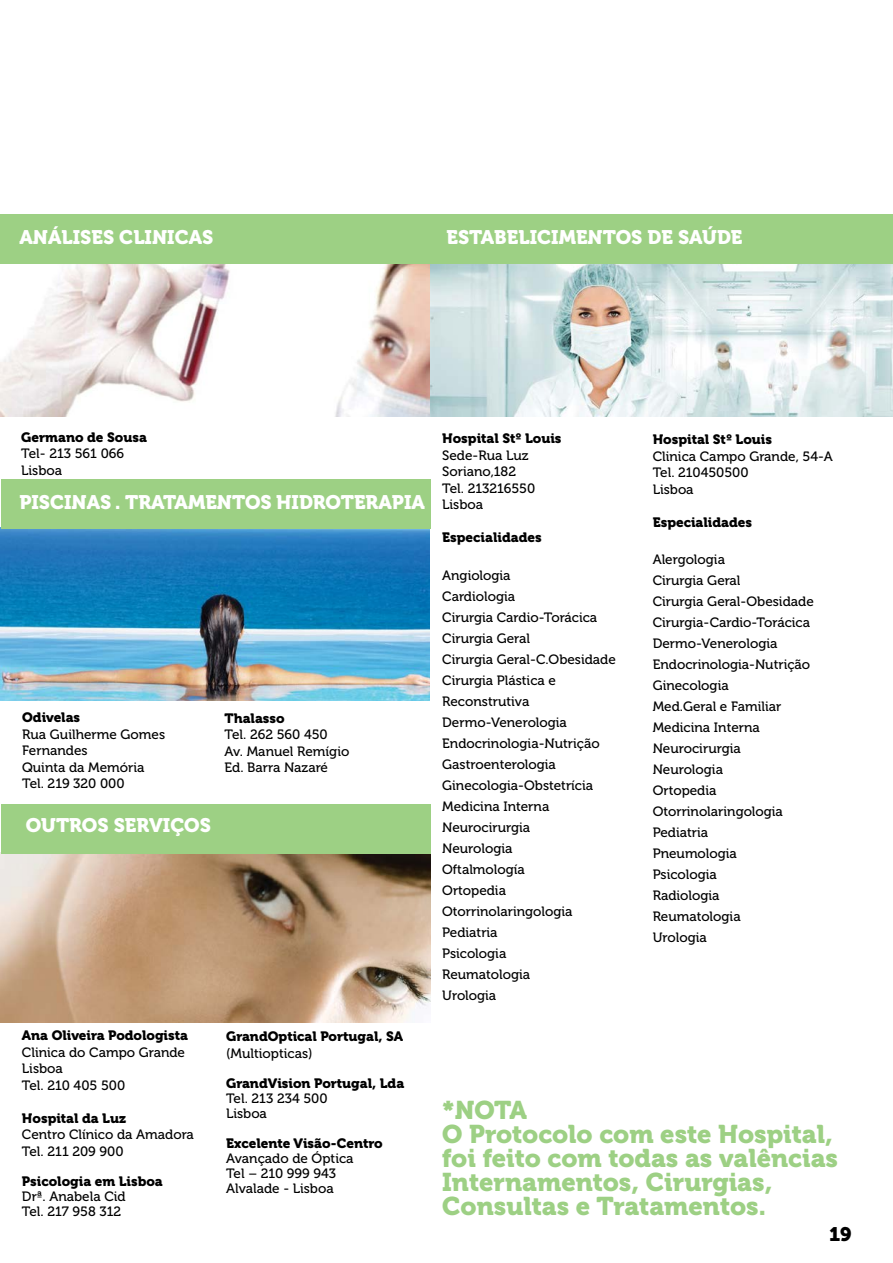
<style>
.page{position:relative;width:893px;height:1263px;background:#fff}
.page>*{position:absolute;margin:0;border:0;box-sizing:border-box;transform-origin:0 0}
.t1{font:25.5px/24px "Museo 900";color:#9dd084}
.t2{font:19.5px "Museo 900";color:#fff}
.t3{font:19.5px "Museo 900";color:#000}
.t4{font:13.5px/21px "Museo 500";color:#000}
.t5{font:13.5px "Museo 900";color:#000}
</style>
<div class="page">
<img style="left:429px;top:263px;width:464px;height:154px">
<img style="left:1px;top:853px;width:429px;height:169px">
<img style="left:1px;top:264px;width:428px;height:153px">
<img style="left:1px;top:528px;width:429px;height:172px">
<img style="left:0;top:238px;width:1px;height:179px">
<div style="left:429px;top:214px;width:464px;height:49px;background:#9dd084"></div>
<div style="left:1px;top:479px;width:430px;height:49px;background:#9dd084"></div>
<div style="left:1px;top:804px;width:429px;height:49px;background:#9dd084"></div>
<div style="left:0;top:215px;width:430px;height:49px;background:#9dd084"></div>
<h2 class="t2" style="left:20px;top:227px;width:195px">ANÁLISES CLINICAS</h2>
<h2 class="t2" style="left:446px;top:226px;width:298px">ESTABELICIMENTOS DE SAÚDE</h2>
<p class="t5" style="left:21px;top:429px;width:127px">Germano de Sousa</p>
<p class="t4" style="left:21px;top:445px;width:104px;line-height:16.5px">Tel- 213 561 066<br>Lisboa</p>
<h2 class="t2" style="left:19px;top:491px;width:407px">PISCINAS . TRATAMENTOS HIDROTERAPIA</h2>
<p class="t5" style="left:22px;top:710px;width:60px">Odivelas</p>
<p class="t4" style="left:22px;top:726px;width:145px;line-height:16.5px">Rua Guilherme Gomes<br>Fernandes<br>Quinta da Memória<br>Tel. 219 320 000</p>
<h2 class="t2" style="left:26px;top:814px;width:187px">OUTROS SERVIÇOS</h2>
<p class="t5" style="left:225px;top:710px;width:62px">Thalasso</p>
<p class="t4" style="left:225px;top:727px;width:126px;line-height:16.5px">Tel. 262 560 450<br>Av. Manuel Remígio<br>Ed. Barra Nazaré</p>
<p class="t5" style="left:22px;top:1028px;width:168px">Ana Oliveira Podologista</p>
<p class="t4" style="left:22px;top:1044px;width:165px;line-height:16.5px">Clinica do Campo Grande<br>Lisboa<br>Tel. 210 405 500</p>
<p class="t5" style="left:22px;top:1110px;width:106px">Hospital da Luz</p>
<p class="t4" style="left:22px;top:1126px;width:173px;line-height:16.5px">Centro Clínico da Amadora<br>Tel. 211 209 900</p>
<p class="t5" style="left:22px;top:1173px;width:142px">Psicologia em Lisboa</p>
<p class="t4" style="left:22px;top:1188px;width:105px;line-height:15px">Drª. Anabela Cid<br>Tel. 217 958 312</p>
<p class="t5" style="left:226px;top:1029px;width:179px">GrandOptical Portugal, SA</p>
<p class="t4" style="left:226px;top:1043px;width:88px">(Multiopticas(</p>
<p class="t5" style="left:226px;top:1075px;width:180px">GrandVision Portugal, Lda</p>
<p class="t4" style="left:226px;top:1091px;width:103px;line-height:15px">Tel. 213 234 500<br>Lisboa</p>
<p class="t5" style="left:226px;top:1135px;width:158px">Excelente Visão-Centro</p>
<p class="t4" style="left:226px;top:1151px;width:129px;line-height:15px">Avançado de Óptica<br>Tel – 210 999 943<br>Alvalade - Lisboa</p>
<p class="t5" style="left:442px;top:431px;width:121px">Hospital Stº Louis</p>
<p class="t4" style="left:442px;top:447px;width:94px;line-height:16.5px">Sede-Rua Luz<br>Soriano,182<br>Tel. 213216550<br>Lisboa</p>
<p class="t5" style="left:442px;top:530px;width:101px">Especialidades</p>
<p class="t4" style="left:442px;top:565px;width:175px">Angiologia<br>Cardiologia<br>Cirurgia Cardio-Torácica<br>Cirurgia Geral<br>Cirurgia Geral C- .Obesidade<br>Cirurgia Plástica e<br>Reconstrutiva<br>Dermo-Venerologia<br>Endocrinologia-Nutrição<br>Gastroenterologia<br>Ginecologia-Obstetrícia<br>Medicina Interna<br>Neurocirurgia<br>Neurologia<br>Oftalmología<br>Ortopedia<br>Otorrinolaringologia<br>Pediatria<br>Psicologia<br>Reumatologia<br>Urologia</p>
<p class="t5" style="left:653px;top:432px;width:121px">Hospital Stº Louis</p>
<p class="t4" style="left:653px;top:448px;width:182px;line-height:16.5px">Clinica Campo Grande, 54-A<br>Tel. 210450500<br>Lisboa</p>
<p class="t5" style="left:653px;top:514px;width:101px">Especialidades</p>
<p class="t4" style="left:653px;top:549px;width:163px">Alergologia<br>Cirurgia Geral<br>Cirurgia Geral-Obesidade<br>Cirurgia-Cardio-Torácica<br>Dermo-Venerologia<br>Endocrinologia-Nutrição<br>Ginecologia<br>Med.Geral e Familiar<br>Medicina Interna<br>Neurocirurgia<br>Neurologia<br>Ortopedia<br>Otorrinolaringologia<br>Pediatria<br>Pneumologia<br>Psicologia<br>Radiologia<br>Reumatologia<br>Urologia</p>
<h1 class="t1" style="left:442px;top:1098px;width:397px">*NOTA<br>O Protocolo com este Hospital, foi feito com todas as valências<br>Internamentos, Cirurgias,<br>Consultas e Tratamentos.</h1>
<h2 class="t3" style="left:829px;top:1223px;width:24px">19</h2>
</div>
